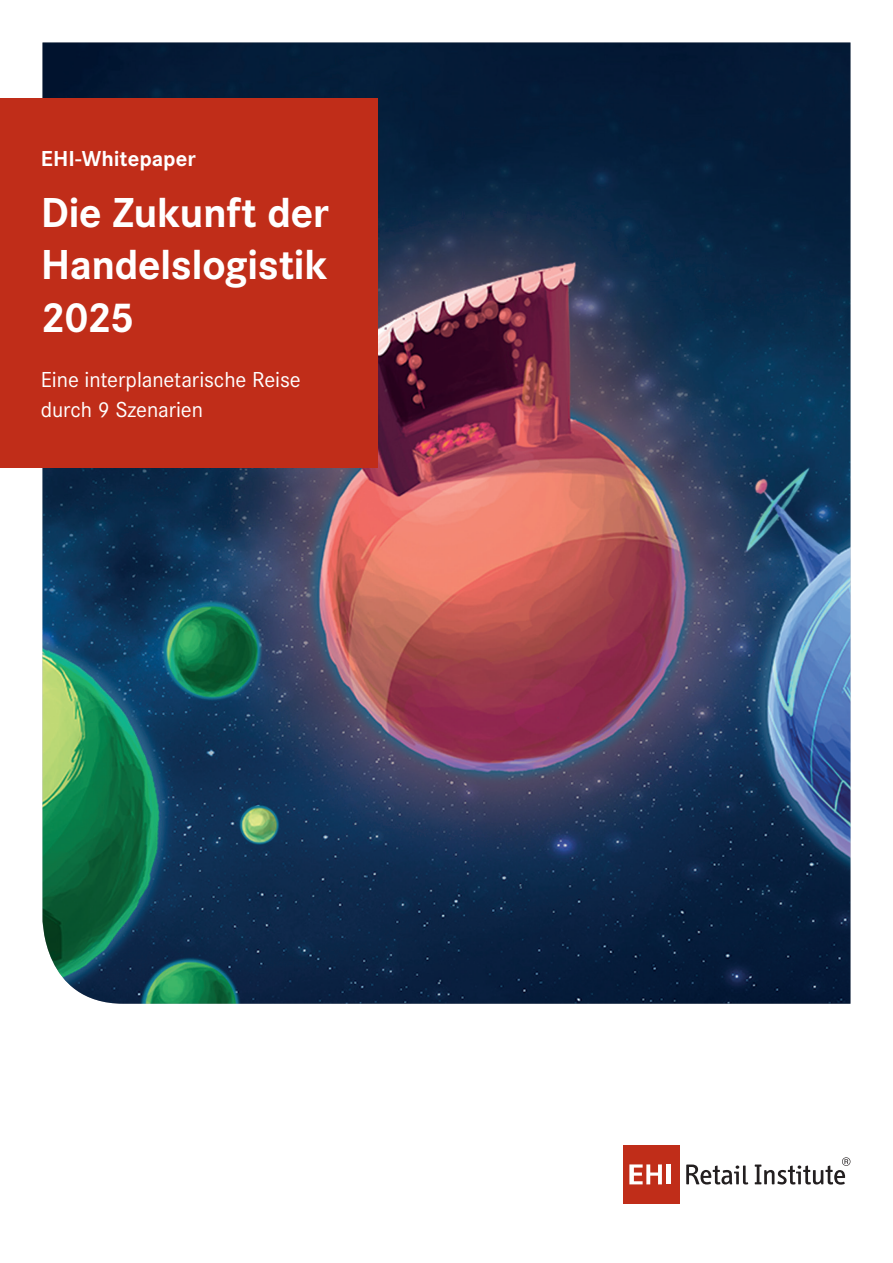
<style>
.page{position:relative;width:893px;height:1263px;background:#fff}
.page>*{position:absolute;margin:0;border:0;box-sizing:border-box;transform-origin:0 0}
._01_Headline_Quadrat{font:700 43.5px/52.5px "Corporate S";letter-spacing:-.015em;color:#fff;text-align:justify}
._02_Subline_Quadrat{font:22.5px/29.2px "Corporate S";letter-spacing:-.005em;color:#fff}
._00_Dachzeile_Quadra{font:700 22.5px "Corporate S";letter-spacing:.005em;color:#fff}
</style>
<div class="page">
<img style="left:43px;top:43px;width:807px;height:961px">
<div style="left:0;top:98px;width:378px;height:370px;background:#c02d19"></div>
<div style="left:623px;top:1145px;width:56px;height:58px;background:#c02d19"></div>
<svg style="left:686px;top:1164px;width:62px;height:20px"></svg>
<div style="left:666px;top:1164px;width:5px;height:20px;background:#fff"></div>
<svg style="left:629px;top:1164px;width:33px;height:20px"></svg>
<svg style="left:755px;top:1157px;width:95px;height:27px"></svg>
<p class="_00_Dachzeile_Quadra" style="left:41px;top:145px;width:157px">EHI-Whitepaper</p>
<p class="_01_Headline_Quadrat" style="left:41px;top:187px;width:290px">Die Zukunft der Handelslogistik 2025</p>
<p class="_02_Subline_Quadrat" style="left:41px;top:365px;width:261px">Eine interplanetarische Reise durch 9 Szenarien</p>
</div>
